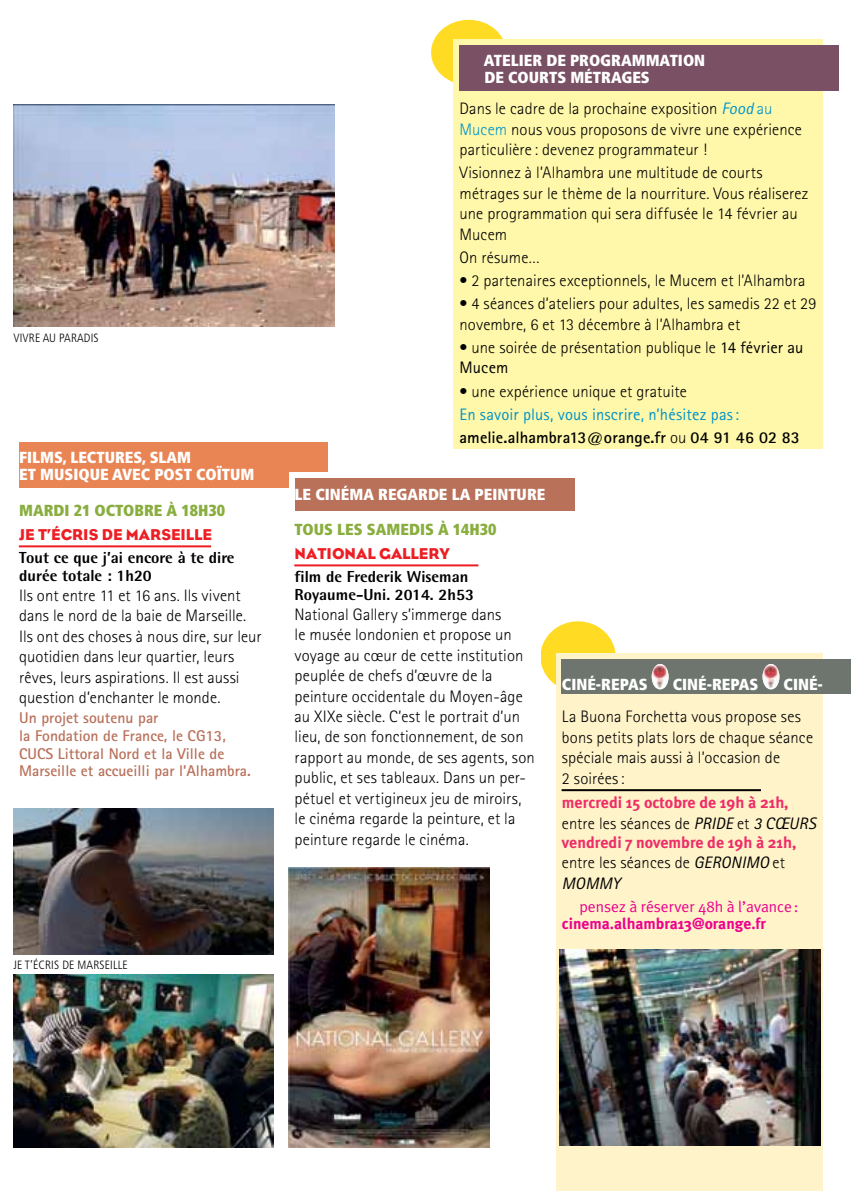
<style>
.page{position:relative;width:851px;height:1191px;background:#fff}
.page>*{position:absolute;margin:0;border:0;box-sizing:border-box;transform-origin:0 0}
.t1{font:300 16.6px/20.4px "Rotis Sans Serif";letter-spacing:.01em;color:#000}
.t2{font:16.6px/23.2px "Rotis Sans Serif";letter-spacing:.01em;color:#0093c8}
.t3{font:900 condensed 16px/17px "Frutiger";color:#fff}
.t4{font:800 16px/17.6px "Rotis Semi Sans";color:#000}
.t5{font:700 16px "Meta Plus";color:#ee2d68}
.t6{font:900 condensed 16px "Frutiger";color:#89ae3f}
.t7{font:16px "Bureau Eagle";color:#ed1d24}
.t8{font:700 15.6px/17.6px "Rotis Sans Serif";color:#b9715a}
.t9{font:15.6px "Meta Plus Normal";color:#ec008c}
.t10{font:700 15.6px "Meta Plus";color:#ec008c}
.t11{font:300 condensed 12px "Frutiger";letter-spacing:.01em;color:#000}
.s1{font-weight:400;font-style:italic;color:#0093c8}
.s2{color:#0093c8}
.s3{font-weight:400}
.s4{font-weight:700;color:#000}
.s5{font-weight:300;color:#000}
.s6{font-weight:400;font-style:italic}
</style>
<div class="page">
<div style="left:431px;top:20px;width:75px;height:65px;background:#ffdc23;border-radius:50%"></div>
<div style="left:540px;top:621px;width:75px;height:71px;background:#ffdc23;border-radius:50%"></div>
<svg style="left:19px;top:545px;width:192px;height:2px"></svg>
<div style="left:19px;top:442px;width:308px;height:46px;background:#e98554"></div>
<img style="left:13px;top:974px;width:260px;height:173px">
<img style="left:13px;top:808px;width:260px;height:146px">
<img style="left:289px;top:867px;width:201px;height:280px">
<img style="left:13px;top:105px;width:321px;height:222px">
<div style="left:556px;top:654px;width:266px;height:537px;background:#fff3ca"></div>
<svg style="left:561px;top:789px;width:200px;height:2px"></svg>
<div style="left:561px;top:659px;width:289px;height:35px;background:#6e756e"></div>
<svg style="left:651px;top:664px;width:17px;height:25px"></svg>
<img style="left:651px;top:664px;width:17px;height:23px">
<svg style="left:762px;top:664px;width:17px;height:25px"></svg>
<img style="left:762px;top:664px;width:17px;height:23px">
<div style="left:289px;top:472px;width:251px;height:378px;background:#fff"></div>
<svg style="left:294px;top:564px;width:184px;height:2px"></svg>
<div style="left:294px;top:478px;width:280px;height:32px;background:#b9715a"></div>
<img style="left:559px;top:949px;width:261px;height:196px">
<div style="left:454px;top:40px;width:368px;height:409px;background:#fff8aa"></div>
<div style="left:459px;top:45px;width:380px;height:46px;background:#7a5164"></div>
<p class="t11" style="left:13px;top:331px;width:87px">VIVRE AU PARADIS</p>
<p class="t3" style="left:19px;top:449px;width:237px">FILMS, LECTURES, SLAM<br>ET MUSIQUE AVEC POST COÏTUM</p>
<p class="t6" style="left:19px;top:500px;width:207px">MARDI 21 OCTOBRE À 18H30</p>
<p class="t7" style="left:19px;top:525px;width:194px">JE T’ÉCRIS DE MARSEILLE</p>
<p class="t4" style="left:19px;top:548px;width:217px">Tout ce que j’ai encore à te dire durée totale : 1h20</p>
<p class="t1" style="left:19px;top:585px;width:244px">Ils ont entre 11 et 16 ans. Ils vivent dans le nord de la baie de Marseille.<br>Ils ont des choses à nous dire, sur leur quotidien dans leur quartier, leurs rêves, leurs aspirations. Il est aussi question d’enchanter le monde.</p>
<p class="t8" style="left:19px;top:709px;width:208px">Un projet soutenu par<br>la Fondation de France, le CG13,<br>CUCS</p>
<p class="t8" style="left:19px;top:744px;width:233px;text-indent:39px">Littoral Nord et la Ville de<br>Marseille et accueilli par l’Alhambra.</p>
<p class="t11" style="left:13px;top:958px;width:116px">JE T’ÉCRIS DE MARSEILLE</p>
<p class="t3" style="left:483px;top:52px;width:223px">ATELIER DE PROGRAMMATION<br>DE COURTS MÉTRAGES</p>
<p class="t1" style="left:459px;top:99px;width:344px">Dans le cadre de la prochaine exposition <span class="s1">Food</span> <span class="s2">au<br>Mucem</span> nous vous proposons de vivre une expérience particulière : devenez programmateur !</p>
<p class="t1" style="left:459px;top:163px;width:350px">Visionnez à l’Alhambra une multitude de courts métrages sur le thème de la nourriture. Vous réaliserez une programmation qui sera diffusée le 14 février au Mucem</p>
<p class="t1" style="left:459px;top:247px;width:82px">On résume…</p>
<p class="t1" style="left:459px;top:270px;width:347px">• 2 partenaires exceptionnels, le Mucem et l’Alhambra</p>
<p class="t1" style="left:459px;top:294px;width:358px">• 4 séances d’ateliers pour adultes, les samedis 22 et 29 novembre, 6 et 13 décembre à l’Alhambra et</p>
<p class="t1" style="left:459px;top:337px;width:345px">• une soirée de présentation publique le <span class="s3">14 février au<br>Mucem</span></p>
<p class="t1" style="left:459px;top:381px;width:229px">• une expérience unique et gratuite</p>
<p class="t2" style="left:459px;top:403px;width:342px">En savoir plus, vous inscrire, n’hésitez pas: <span class="s4">amelie.alhambra13@orange.fr</span> <span class="s5">ou</span> <span class="s4">04 91 46 02 83</span></p>
<p class="t3" style="left:294px;top:486px;width:252px">LE CINÉMA REGARDE LA PEINTURE</p>
<p class="t6" style="left:294px;top:520px;width:203px">TOUS LES SAMEDIS À 14H30</p>
<p class="t7" style="left:294px;top:544px;width:157px">NATIONAL GALLERY</p>
<p class="t4" style="left:294px;top:567px;width:181px">film de Frederik Wiseman<br>Royaume-Uni. 2014. 2h53</p>
<p class="t1" style="left:294px;top:604px;width:241px">National Gallery s’immerge dans<br>le musée londonien et propose un voyage au cœur de cette institution peuplée de chefs d’œuvre de la peinture occidentale du Moyen-âge au XIXe siècle. C’est le portrait d’un lieu, de son fonctionnement, de son rapport au monde, de ses agents, son public, et ses tableaux. Dans un per&shy;pétuel et vertigineux jeu de miroirs, le cinéma regarde la peinture, et la peinture regarde le cinéma.</p>
<p class="t3" style="left:561px;top:675px;width:10px">CINÉ</p>
<p class="t3" style="left:596px;top:675px;width:16px">-REPAS</p>
<p class="t3" style="left:672px;top:675px;width:10px">CINÉ</p>
<p class="t3" style="left:706px;top:675px;width:16px">-REPAS</p>
<p class="t3" style="left:783px;top:675px;width:10px">CINÉ</p>
<p class="t3" style="left:817px;top:675px;width:7px">-</p>
<p class="t1" style="left:561px;top:706px;width:253px">La Buona Forchetta vous propose ses bons petits plats lors de chaque séance spéciale mais aussi à l’occasion de<br>2 soirées:</p>
<p class="t5" style="left:561px;top:793px;width:228px">mercredi 15 octobre de 19h à 21h,</p>
<p class="t1" style="left:561px;top:813px;width:255px">entre les séances de <span class="s6">PRIDE</span> et <span class="s6">3 CŒURS</span></p>
<p class="t5" style="left:561px;top:833px;width:236px">vendredi 7 novembre de 19h à 21h,</p>
<p class="t1" style="left:561px;top:852px;width:224px">entre les séances de <span class="s6">GERONIMO</span> et<br><span class="s6">MOMMY</span></p>
<p class="t9" style="left:579px;top:898px;width:221px">pensez à réserver 48h à l’avance:</p>
<p class="t10" style="left:561px;top:914px;width:205px">cinema.alhambra13@orange.fr</p>
</div>
